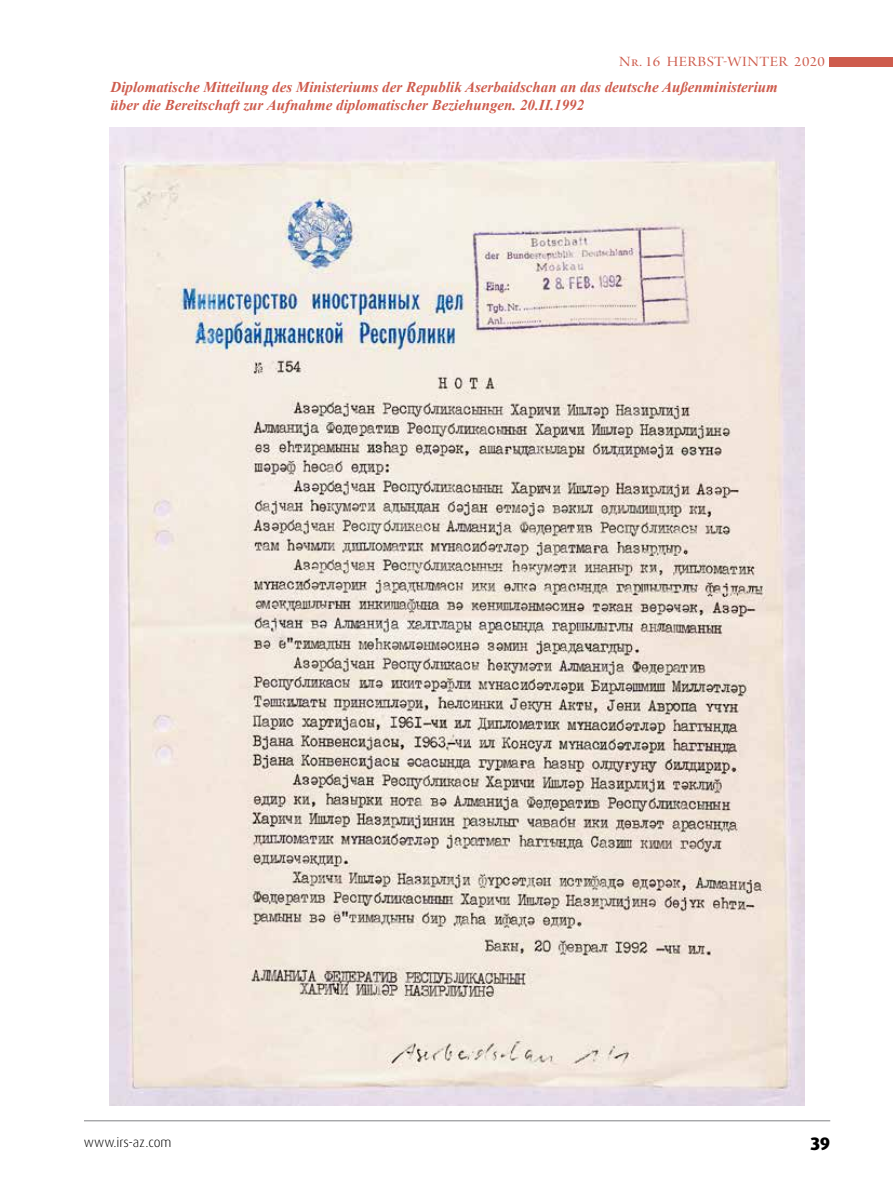
<style>
.page{position:relative;width:893px;height:1191px;background:#fff}
.page>*{position:absolute;margin:0;border:0;box-sizing:border-box;transform-origin:0 0}
.t1{font:800 18px "Dax Pro";color:#000}
.t2{font:italic 700 15px/18px "Times New Roman";color:#ce5c4d}
.t3{font:15px "Arno Pro Display";letter-spacing:.03em;color:#ce5c4d;scale:1.1 1}
.t4{font:300 13.5px "Dax Pro";color:#000}
</style>
<div class="page">
<hr style="left:84px;top:1120px;width:746px;height:1px;background:#808285">
<div style="left:829px;top:57px;width:64px;height:9px;background:#ce5c4d"></div>
<img style="left:109px;top:128px;width:696px;height:977px">
<p class="t3" style="left:619px;top:53px;width:189px">Nr. 16 HERBST-WINTER 2020</p>
<p class="t2" style="left:111px;top:77px;width:669px">Diplomatische Mitteilung des Ministeriums der Republik Aserbaidschan an das deutsche Außenministerium über die Bereitschaft zur Aufnahme diplomatischer Beziehungen. 20.II.1992</p>
<p class="t4" style="left:84px;top:1133px;width:89px">www.irs-az.com</p>
<p class="t1" style="left:810px;top:1131px;width:21px">39</p>
</div>
